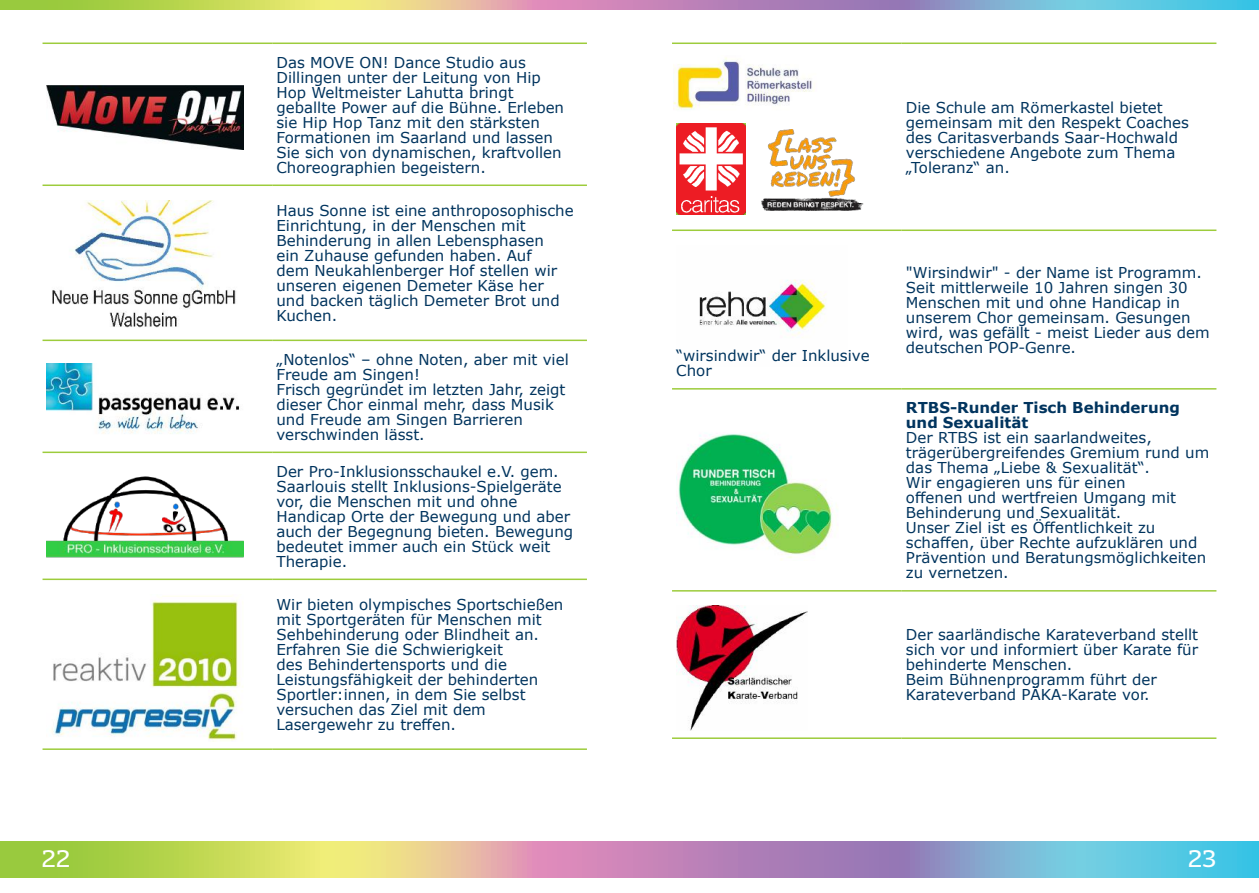
<style>
.page{position:relative;width:1259px;height:893px;background:#fff}
.page>*{position:absolute;margin:0;border:0;box-sizing:border-box;transform-origin:0 0}
.t1{font:24px "Saar Pro";color:#fff}
.t2{font:15px/15px "Verdana";color:#00345e}
.t3{font:700 15px/15px "Verdana";color:#00345e}
</style>
<div class="page">
<svg style="left:0;top:841px;width:1259px;height:36px;background:#abb2a0"></svg>
<svg style="left:0;top:0;width:1259px;height:9px;background:#abb2a0"></svg>
<hr style="left:43px;top:43px;width:229px;height:1px;background:#9dcc3c">
<hr style="left:272px;top:43px;width:315px;height:1px;background:#9dcc3c">
<hr style="left:43px;top:185px;width:229px;height:1px;background:#9dcc3c">
<hr style="left:272px;top:185px;width:315px;height:1px;background:#9dcc3c">
<hr style="left:43px;top:340px;width:229px;height:1px;background:#9dcc3c">
<hr style="left:272px;top:340px;width:315px;height:1px;background:#9dcc3c">
<hr style="left:43px;top:452px;width:229px;height:1px;background:#9dcc3c">
<hr style="left:272px;top:452px;width:315px;height:1px;background:#9dcc3c">
<hr style="left:43px;top:579px;width:229px;height:1px;background:#9dcc3c">
<hr style="left:272px;top:579px;width:315px;height:1px;background:#9dcc3c">
<hr style="left:43px;top:748px;width:229px;height:2px;background:#9dcc3c">
<hr style="left:272px;top:748px;width:315px;height:2px;background:#9dcc3c">
<img style="left:47px;top:86px;width:197px;height:64px">
<img style="left:52px;top:200px;width:184px;height:128px">
<img style="left:47px;top:364px;width:193px;height:70px">
<img style="left:47px;top:476px;width:196px;height:82px">
<img style="left:53px;top:596px;width:190px;height:92px">
<img style="left:51px;top:690px;width:186px;height:51px">
<hr style="left:672px;top:43px;width:229px;height:1px;background:#9dcc3c">
<hr style="left:901px;top:43px;width:315px;height:1px;background:#9dcc3c">
<hr style="left:672px;top:230px;width:229px;height:1px;background:#9dcc3c">
<hr style="left:901px;top:230px;width:315px;height:1px;background:#9dcc3c">
<hr style="left:672px;top:388px;width:229px;height:2px;background:#9dcc3c">
<hr style="left:901px;top:388px;width:315px;height:2px;background:#9dcc3c">
<hr style="left:672px;top:590px;width:229px;height:2px;background:#9dcc3c">
<hr style="left:901px;top:590px;width:315px;height:2px;background:#9dcc3c">
<hr style="left:672px;top:737px;width:229px;height:2px;background:#9dcc3c">
<hr style="left:901px;top:737px;width:315px;height:2px;background:#9dcc3c">
<img style="left:676px;top:123px;width:69px;height:92px">
<img style="left:699px;top:280px;width:127px;height:58px">
<img style="left:676px;top:434px;width:156px;height:126px">
<img style="left:676px;top:606px;width:131px;height:124px">
<img style="left:673px;top:57px;width:141px;height:53px">
<img style="left:761px;top:130px;width:102px;height:81px">
<p class="t2" style="left:276px;top:54px;width:289px">Das MOVE ON! Dance Studio aus Dillingen unter der Leitung von Hip Hop Weltmeister Lahutta bringt geballte Power auf die Bühne. Erleben sie Hip Hop Tanz mit den stärksten Formationen im Saarland und lassen Sie sich von dynamischen, kraftvollen Choreographien begeistern.</p>
<p class="t2" style="left:276px;top:203px;width:299px">Haus Sonne ist eine anthroposophische<br>Einrichtung, in der Menschen mit<br>Behinderung in allen Lebensphasen<br>ein Zuhause gefunden haben. Auf<br>dem Neukahlenberger Hof stellen wir unseren eigenen Demeter Käse her und backen täglich Demeter Brot und<br>Kuchen.</p>
<p class="t2" style="left:276px;top:351px;width:294px">„Notenlos“ – ohne Noten, aber mit viel<br>Freude am Singen!<br>Frisch gegründet im letzten Jahr, zeigt dieser Chor einmal mehr, dass Musik und Freude am Singen Barrieren verschwinden lässt.</p>
<p class="t2" style="left:276px;top:463px;width:298px">Der Pro-Inklusionsschaukel e.V. gem.<br>Saarlouis stellt Inklusions-Spielgeräte vor, die Menschen mit und ohne<br>Handicap Orte der Bewegung und aber auch der Begegnung bieten. Bewegung bedeutet immer auch ein Stück weit<br>Therapie.</p>
<p class="t2" style="left:276px;top:597px;width:288px">Wir bieten olympisches Sportschießen mit Sportgeräten für Menschen mit<br>Sehbehinderung oder Blindheit an.<br>Erfahren Sie die Schwierigkeit<br>des Behindertensports und die<br>Leistungsfähigkeit der behinderten<br>Sportler:innen, in dem Sie selbst versuchen das Ziel mit dem<br>Lasergewehr zu treffen.</p>
<p class="t2" style="left:676px;top:348px;width:195px">“wirsindwir“ der Inklusive<br>Chor</p>
<p class="t2" style="left:906px;top:99px;width:284px">Die Schule am Römerkastel bietet gemeinsam mit den Respekt Coaches des Caritasverbands Saar-Hochwald verschiedene Angebote zum Thema „Toleranz“ an.</p>
<p class="t2" style="left:906px;top:265px;width:305px">"Wirsindwir" - der Name ist Programm.<br>Seit mittlerweile 10 Jahren singen 30<br>Menschen mit und ohne Handicap in unserem Chor gemeinsam. Gesungen wird, was gefällt - meist Lieder aus dem deutschen POP-Genre.</p>
<p class="t3" style="left:906px;top:400px;width:275px">RTBS-Runder Tisch Behinderung und Sexualität</p>
<p class="t2" style="left:906px;top:430px;width:305px">Der RTBS ist ein saarlandweites, trägerübergreifendes Gremium rund um das Thema „Liebe &amp; Sexualität“.<br>Wir engagieren uns für einen<br>offenen und wertfreien Umgang mit<br>Behinderung und Sexualität.<br>Unser Ziel ist es Öffentlichkeit zu schaffen, über Rechte aufzuklären und<br>Prävention und Beratungsmöglichkeiten zu vernetzen.</p>
<p class="t2" style="left:906px;top:627px;width:294px">Der saarländische Karateverband stellt sich vor und informiert über Karate für behinderte Menschen.<br>Beim Bühnenprogramm führt der Karateverband PÄKA-Karate vor.</p>
<h1 class="t1" style="left:41px;top:844px;width:30px">22</h1>
<h1 class="t1" style="left:1187px;top:844px;width:30px">23</h1>
</div>
